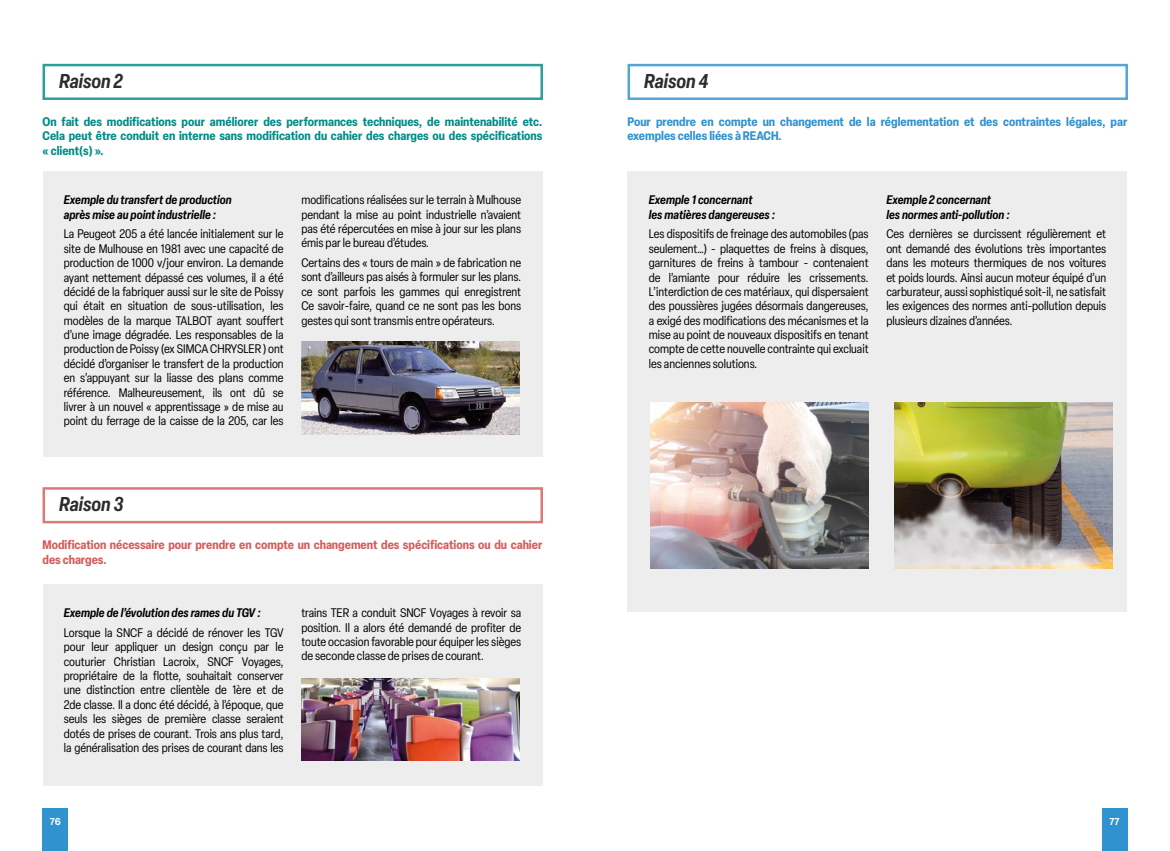
<style>
.page{position:relative;width:1170px;height:851px;background:#fff}
.page>*{position:absolute;margin:0;border:0;box-sizing:border-box;transform-origin:0 0}
.t1{font:italic 600 condensed 19.75px "Elza";color:#000}
.t2{font:condensed 12.25px/14.4px "Elza";color:#000;text-align:justify}
.t3{font:italic 600 condensed 12.25px/14.4px "Elza";color:#000}
.t4{font:700 condensed 12.25px/14.4px "Elza";color:#008c87;text-align:justify}
.t5{font:700 condensed 12.25px/14.4px "Elza";color:#3192d0}
.t6{font:700 condensed 12.25px/14.4px "Elza";color:#d55c5d}
.t7{font:700 10px "Articulat CF";color:#fff}
</style>
<div class="page">
<div style="left:43px;top:64px;width:500px;height:36px;border:2px solid #008c87"></div>
<div style="left:43px;top:487px;width:500px;height:36px;border:2px solid #d55c5d"></div>
<div style="left:627px;top:64px;width:500px;height:36px;border:2px solid #3192d0"></div>
<div style="left:43px;top:171px;width:499px;height:286px;background:#ededed"></div>
<div style="left:627px;top:171px;width:500px;height:440px;background:#ededed"></div>
<div style="left:43px;top:584px;width:499px;height:202px;background:#ededed"></div>
<img style="left:301px;top:342px;width:218px;height:93px">
<img style="left:650px;top:402px;width:218px;height:166px">
<img style="left:894px;top:402px;width:218px;height:166px">
<img style="left:301px;top:678px;width:218px;height:82px">
<div style="left:1101px;top:808px;width:26px;height:42px;background:#3192d0"></div>
<div style="left:43px;top:808px;width:25px;height:42px;background:#3192d0"></div>
<h1 class="t1" style="left:59px;top:67px;width:65px">Raison 2</h1>
<p class="t4" style="left:43px;top:114px;width:501px">On fait des modifications pour améliorer des performances techniques, de maintenabilité etc.<br>Cela peut être conduit en interne sans modification du cahier des charges ou des spécifications « client(s) ».</p>
<p class="t3" style="left:64px;top:192px;width:169px">Exemple du transfert de production après mise au point industrielle :</p>
<p class="t2" style="left:64px;top:227px;width:221px">La Peugeot 205 a été lancée initialement sur le site de Mulhouse en 1981 avec une capacité de production de 1000 v/jour environ. La demande ayant nettement dépassé ces volumes, il a été décidé de la fabriquer aussi sur le site de Poissy qui était en situation de sous-utilisation, les modèles de la marque TALBOT ayant souffert d’une image dégradée. Les responsables de la production de Poissy (ex SIMCA CHRYSLER ) ont décidé d’organiser le transfert de la production en s’appuyant sur la liasse des plans comme référence. Malheureusement, ils ont dû se livrer à un nouvel « apprentissage » de mise au point du ferrage de la caisse de la 205, car les</p>
<p class="t2" style="left:301px;top:192px;width:221px">modifications réalisées sur le terrain à Mulhouse pendant la mise au point industrielle n’avaient pas été répercutées en mise à jour sur les plans émis par le bureau d’études.</p>
<p class="t2" style="left:301px;top:255px;width:221px">Certains des « tours de main » de fabrication ne sont d’ailleurs pas aisés à formuler sur les plans. ce sont parfois les gammes qui enregistrent Ce savoir-faire, quand ce ne sont pas les bons gestes qui sont transmis entre opérateurs.</p>
<h1 class="t1" style="left:59px;top:490px;width:66px">Raison 3</h1>
<p class="t6" style="left:43px;top:537px;width:501px">Modification nécessaire pour prendre en compte un changement des spécifications ou du cahier des charges.</p>
<p class="t3" style="left:64px;top:605px;width:198px">Exemple de l’évolution des rames du TGV :</p>
<p class="t2" style="left:64px;top:625px;width:221px">Lorsque la SNCF a décidé de rénover les TGV pour leur appliquer un design conçu par le couturier Christian Lacroix, SNCF Voyages, propriétaire de la flotte, souhaitait conserver une distinction entre clientèle de 1ère et de 2de classe. Il a donc été décidé, à l’époque, que seuls les sièges de première classe seraient dotés de prises de courant. Trois ans plus tard, la généralisation des prises de courant dans les</p>
<p class="t2" style="left:301px;top:605px;width:221px">trains TER a conduit SNCF Voyages à revoir sa position. Il a alors été demandé de profiter de toute occasion favorable pour équiper les sièges de seconde classe de prises de courant.</p>
<h1 class="t1" style="left:644px;top:67px;width:66px">Raison 4</h1>
<p class="t5" style="left:627px;top:114px;width:501px">Pour prendre en compte un changement de la réglementation et des contraintes légales, par exemples celles liées à REACH.</p>
<p class="t3" style="left:648px;top:192px;width:128px">Exemple 1 concernant<br>les matières dangereuses :</p>
<p class="t2" style="left:648px;top:227px;width:221px">Les dispositifs de freinage des automobiles (pas seulement…) - plaquettes de freins à disques, garnitures de freins à tambour - contenaient de l’amiante pour réduire les crissements.<br>L’interdiction de ces matériaux, qui dispersaient des poussières jugées désormais dangereuses, a exigé des modifications des mécanismes et la mise au point de nouveaux dispositifs en tenant compte de cette nouvelle contrainte qui excluait les anciennes solutions.</p>
<p class="t3" style="left:886px;top:192px;width:125px">Exemple 2 concernant<br>les normes anti-pollution :</p>
<p class="t2" style="left:886px;top:227px;width:221px">Ces dernières se durcissent régulièrement et ont demandé des évolutions très importantes dans les moteurs thermiques de nos voitures et poids lourds. Ainsi aucun moteur équipé d’un carburateur, aussi sophistiqué soit-il, ne satisfait les exigences des normes anti-pollution depuis plusieurs dizaines d’années.</p>
<p class="t7" style="left:50px;top:814px;width:13px">76</p>
<p class="t7" style="left:1109px;top:814px;width:12px">77</p>
</div>
